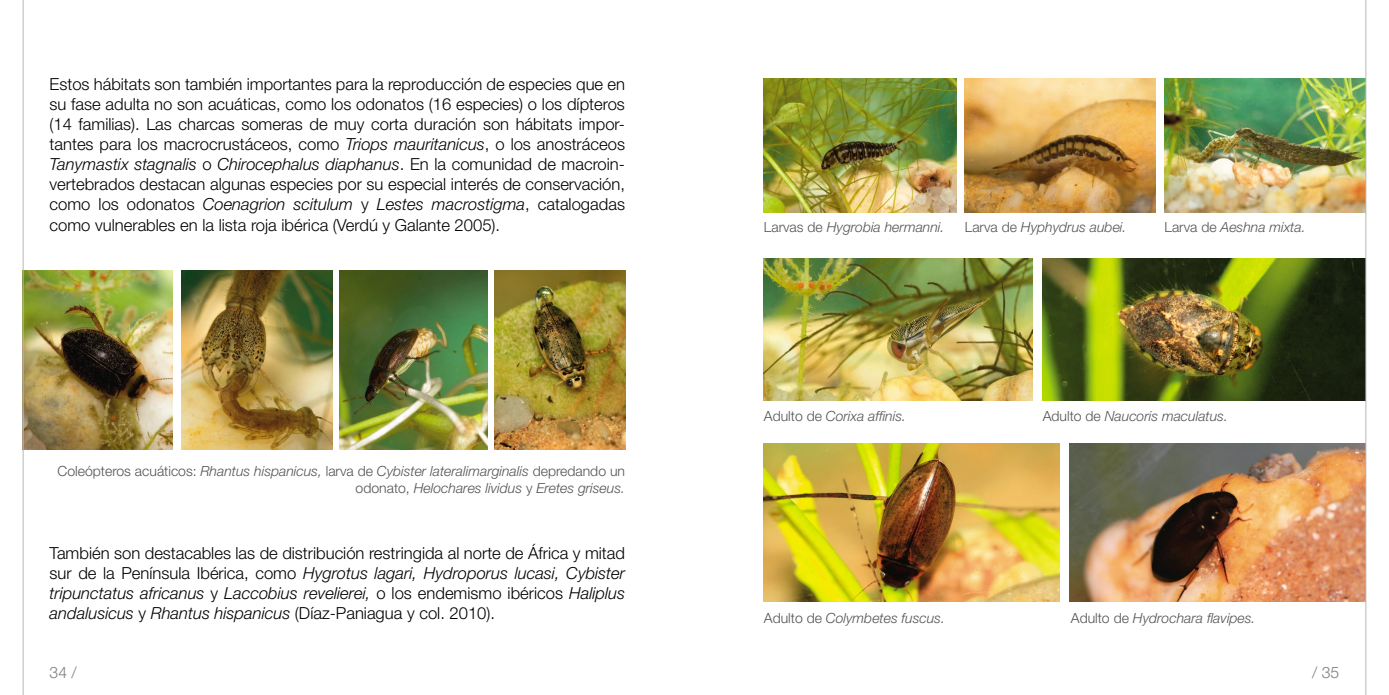
<style>
.page{position:relative;width:1389px;height:695px;background:#fff}
.page>*{position:absolute;margin:0;border:0;box-sizing:border-box;transform-origin:0 0}
.t1{font:300 16.62px/20.1px "Helvetica Neue LT Std";color:#000;text-align:justify}
.t2{font:300 15.75px "Helvetica Neue LT Std";color:#7c7c7c}
.t3{font:italic 300 14px/16.8px "Helvetica Neue LT Std";color:#535353;text-align:right}
.s1{font-style:italic}
.s2{font-style:normal}
</style>
<div class="page">
<img style="left:24px;top:270px;width:149px;height:179px">
<img style="left:181px;top:270px;width:151px;height:179px">
<img style="left:340px;top:270px;width:147px;height:179px">
<img style="left:495px;top:270px;width:130px;height:179px">
<img style="left:764px;top:78px;width:192px;height:134px">
<img style="left:764px;top:258px;width:269px;height:143px">
<img style="left:764px;top:443px;width:296px;height:158px">
<img style="left:1069px;top:443px;width:296px;height:158px">
<img style="left:965px;top:78px;width:191px;height:134px">
<img style="left:1165px;top:78px;width:200px;height:134px">
<img style="left:1043px;top:258px;width:322px;height:143px">
<hr style="left:1365px;top:0;width:1px;height:694px;background:#b7b7b7">
<hr style="left:23px;top:0;width:1px;height:694px;background:#b7b7b7">
<p class="t1" style="left:50px;top:74px;width:577px">Estos hábitats son también importantes para la reproducción de especies que en su fase adulta no son acuáticas, como los odonatos (16 especies) o los dípteros (14 familias). Las charcas someras de muy corta duración son hábitats impor&shy;tantes para los macrocrustáceos, como <span class="s1">Triops mauritanicus</span>, o los anostráceos <span class="s1">Tanymastix stagnalis</span> o <span class="s1">Chirocephalus diaphanus</span>. En la comunidad de macroin&shy;vertebrados destacan algunas especies por su especial interés de conservación, como los odonatos <span class="s1">Coenagrion scitulum</span> y <span class="s1">Lestes macrostigma</span>, catalogadas como vulnerables en la lista roja ibérica (Verdú y Galante 2005).</p>
<p class="t3" style="left:58px;top:462px;width:569px"><span class="s2">Coleópteros acuáticos:</span> Rhantus hispanicus, <span class="s2">larva de</span> Cybister lateralimarginalis <span class="s2">depredando un odonato,</span> Helochares lividus <span class="s2">y</span> Eretes griseus.</p>
<p class="t1" style="left:50px;top:543px;width:577px">También son destacables las de distribución restringida al norte de África y mitad sur de la Península Ibérica, como <span class="s1">Hygrotus lagari, Hydroporus lucasi, Cybister tripunctatus africanus</span> y <span class="s1">Laccobius revelierei,</span> o los endemismo ibéricos <span class="s1">Haliplus andalusicus</span> y <span class="s1">Rhantus hispanicus</span> (Díaz-Paniagua y col. 2010).</p>
<p class="t3" style="left:764px;top:218px;width:182px"><span class="s2">Larvas de</span> Hygrobia hermanni.</p>
<p class="t3" style="left:965px;top:218px;width:163px"><span class="s2">Larva de</span> Hyphydrus aubei.</p>
<p class="t3" style="left:1165px;top:218px;width:143px"><span class="s2">Larva de</span> Aeshna mixta.</p>
<p class="t3" style="left:764px;top:407px;width:144px"><span class="s2">Adulto de</span> Corixa affinis.</p>
<p class="t3" style="left:1043px;top:407px;width:187px"><span class="s2">Adulto de</span> Naucoris maculatus.</p>
<p class="t3" style="left:764px;top:609px;width:182px"><span class="s2">Adulto de</span> Colymbetes fuscus.</p>
<p class="t3" style="left:1071px;top:609px;width:186px"><span class="s2">Adulto de</span> Hydrochara flavipes.</p>
<p class="t2" style="left:50px;top:662px;width:29px">34 /</p>
<p class="t2" style="left:1312px;top:662px;width:29px">/ 35</p>
</div>
